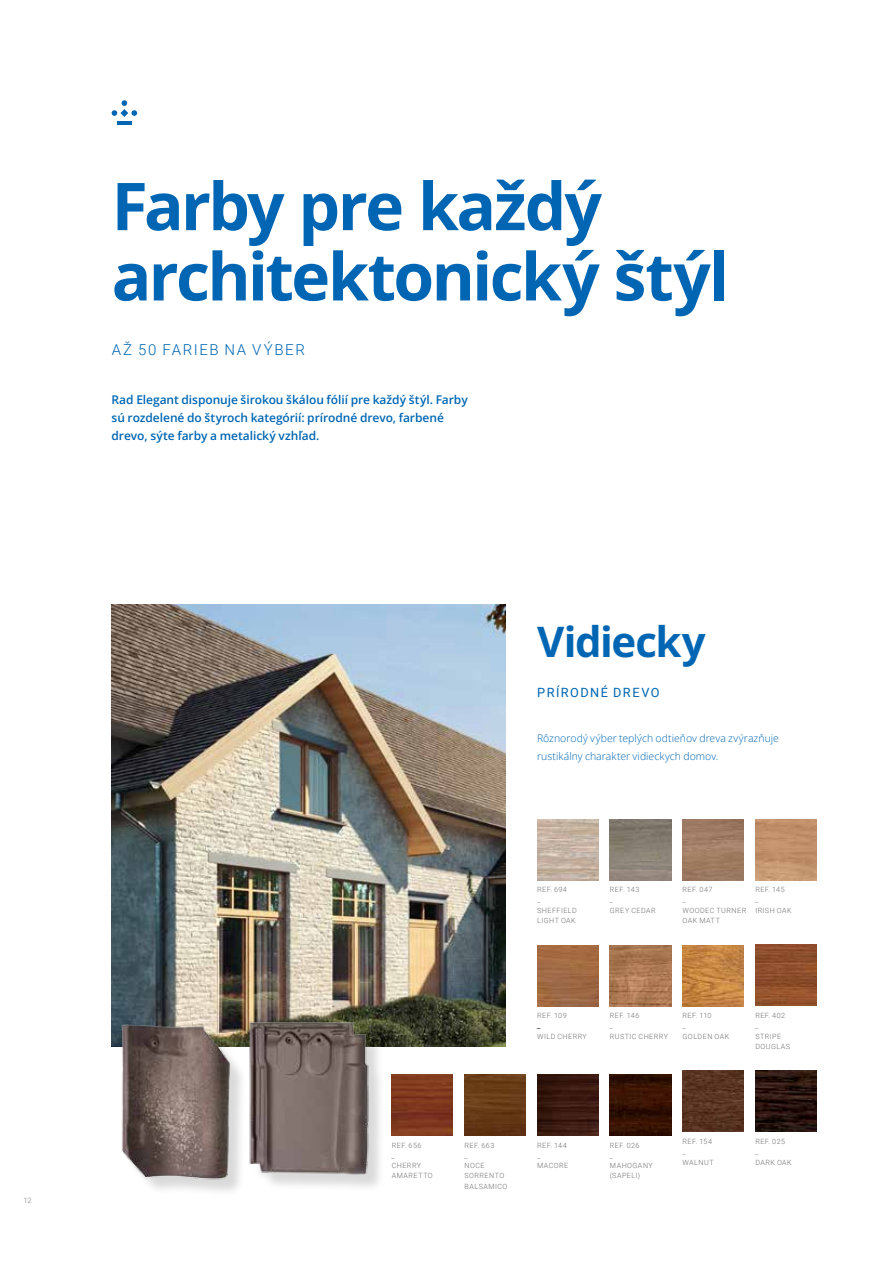
<style>
.page{position:relative;width:893px;height:1263px;background:#fff}
.page>*{position:absolute;margin:0;border:0;box-sizing:border-box;transform-origin:0 0}
.t1{font:700 66px/70.3px "Open Sans";letter-spacing:-.04em;color:#0066b3}
.t2{font:700 42px "Open Sans";letter-spacing:-.03em;color:#0066b3}
.t3{font:300 15px "Roboto";letter-spacing:.11em;color:#0066b3}
.t4{font:12.75px "Roboto";letter-spacing:.115em;color:#0066b3}
.t5{font:600 12px/18px "Open Sans";letter-spacing:-.005em;color:#0066b3}
.t6{font:300 10.5px/18px "Open Sans";letter-spacing:.005em;color:#0066b3}
.t7{font:300 7.5px "Roboto";color:#808285}
.t8{font:300 7.2px/10.2px "Roboto";letter-spacing:.065em;color:#6d6e71}
.t9{font:7.2px "Roboto";color:#000}
</style>
<div class="page">
<hr style="left:117px;top:121px;width:15px;height:3px;background:#0066b3">
<svg style="left:112px;top:100px;width:25px;height:17px"></svg>
<img style="left:112px;top:604px;width:393px;height:442px">
<img style="left:254px;top:1000px;width:133px;height:187px">
<img style="left:111px;top:1000px;width:143px;height:191px">
<img style="left:537px;top:1074px;width:61px;height:61px">
<img style="left:610px;top:1074px;width:61px;height:61px">
<img style="left:392px;top:1074px;width:61px;height:61px">
<img style="left:464px;top:1074px;width:62px;height:61px">
<img style="left:755px;top:1070px;width:61px;height:62px">
<img style="left:682px;top:1070px;width:62px;height:62px">
<img style="left:755px;top:944px;width:61px;height:62px">
<img style="left:682px;top:945px;width:62px;height:62px">
<img style="left:537px;top:945px;width:61px;height:62px">
<img style="left:610px;top:945px;width:61px;height:62px">
<img style="left:537px;top:819px;width:61px;height:62px">
<img style="left:610px;top:819px;width:61px;height:62px">
<img style="left:682px;top:819px;width:62px;height:62px">
<img style="left:755px;top:819px;width:61px;height:62px">
<p class="t7" style="left:23px;top:1195px;width:10px">12</p>
<h1 class="t1" style="left:112px;top:169px;width:619px">Farby pre každý architektonický štýl</h1>
<h3 class="t3" style="left:112px;top:339px;width:194px">AŽ 50 FARIEB NA VÝBER</h3>
<h3 class="t5" style="left:112px;top:390px;width:358px">Rad Elegant disponuje širokou škálou fólií pre každý štýl. Farby sú rozdelené do štyroch kategórií: prírodné drevo, farbené drevo, sýte farby a metalický vzhľad.</h3>
<h2 class="t2" style="left:537px;top:613px;width:170px">Vidiecky</h2>
<h3 class="t4" style="left:537px;top:684px;width:124px">PRÍRODNÉ DREVO</h3>
<h3 class="t6" style="left:537px;top:728px;width:243px">Rôznorodý výber teplých odtieňov dreva zvýrazňuje rustikálny charakter vidieckych domov.</h3>
<p class="t8" style="left:537px;top:884px;width:31px">REF. 694 _<br>SHEFFIELD<br>LIGHT</p>
<p class="t8" style="left:561px;top:915px;width:6px">OAK</p>
<p class="t8" style="left:610px;top:884px;width:31px">REF. 143 _<br>GREY</p>
<p class="t8" style="left:631px;top:905px;width:6px">CEDAR</p>
<p class="t8" style="left:682px;top:884px;width:65px">REF. 047<br>_<br>WOODEC TURNER<br>OAK</p>
<p class="t8" style="left:699px;top:915px;width:6px">MATT</p>
<p class="t8" style="left:755px;top:884px;width:31px">REF. 145 _<br>IRISH</p>
<p class="t8" style="left:777px;top:905px;width:6px">OAK</p>
<p class="t8" style="left:537px;top:1010px;width:31px">REF. 109</p>
<p class="t9" style="left:537px;top:1021px;width:5px">_</p>
<p class="t8" style="left:537px;top:1031px;width:12px">WILD</p>
<p class="t8" style="left:557px;top:1031px;width:6px">CHERRY</p>
<p class="t8" style="left:610px;top:1010px;width:31px">REF. 146 _<br>RUSTIC</p>
<p class="t8" style="left:639px;top:1031px;width:6px">CHERRY</p>
<p class="t8" style="left:682px;top:1010px;width:30px">REF. 110 _<br>GOLDEN</p>
<p class="t8" style="left:714px;top:1031px;width:6px">OAK</p>
<p class="t8" style="left:755px;top:1010px;width:32px">REF. 402 _<br>STRIPE<br>DOUGLAS</p>
<p class="t8" style="left:392px;top:1140px;width:31px">REF. 656 _<br>CHERRY<br>AMARETTO</p>
<p class="t8" style="left:464px;top:1140px;width:32px">REF. 663 _<br>NOCE<br>SORRENTO<br>BALSAMICO</p>
<p class="t8" style="left:755px;top:1136px;width:31px">REF. 025 _<br>DARK</p>
<p class="t8" style="left:682px;top:1136px;width:31px">REF. 154 _<br>WALNUT</p>
<p class="t8" style="left:537px;top:1140px;width:31px">REF. 144 _<br>MACORE</p>
<p class="t8" style="left:610px;top:1140px;width:31px">REF. 026 _<br>MAHOGANY<br>(SAPELI</p>
<p class="t8" style="left:777px;top:1157px;width:6px">OAK</p>
<p class="t8" style="left:638px;top:1170px;width:4px">)</p>
</div>
